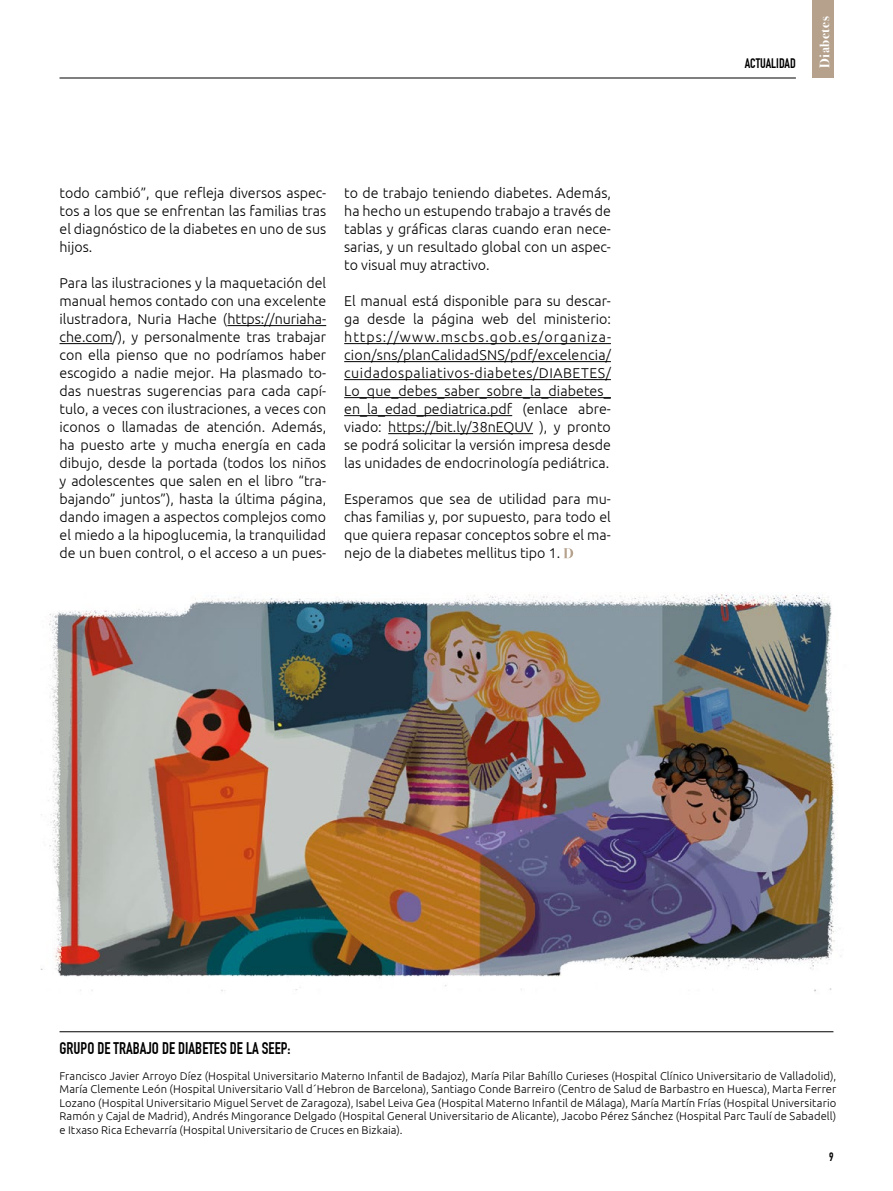
<style>
.page{position:relative;width:893px;height:1191px;background:#fff}
.page>*{position:absolute;margin:0;border:0;box-sizing:border-box;transform-origin:0 0}
.t1{font:16.5px "DIN Engschrift Std";color:#000}
.t2{font:300 14.25px/18px "Ubuntu";color:#000;text-align:justify}
.t3{font:13.5px "DIN Engschrift Std";color:#000}
.t4{font:700 13.5px "Bodoni Svty Two ITCTT";letter-spacing:.04em;color:#fff}
.t5{font:12px "DIN Engschrift Std";color:#000}
.t6{font:300 11.25px/13.5px "Ubuntu";letter-spacing:.01em;color:#000;text-align:justify}
</style>
<div class="page">
<img style="left:41px;top:594px;width:801px;height:439px">
<hr style="left:60px;top:78px;width:736px;height:1px;background:#000">
<div style="left:812px;top:0;width:21px;height:78px;background:#b5a18c"></div>
<hr style="left:227px;top:325px;width:99px;height:1px;background:#000">
<hr style="left:60px;top:343px;width:53px;height:1px;background:#000">
<hr style="left:344px;top:343px;width:267px;height:1px;background:#000">
<hr style="left:344px;top:361px;width:267px;height:1px;background:#000">
<hr style="left:344px;top:379px;width:267px;height:1px;background:#000">
<hr style="left:344px;top:397px;width:267px;height:1px;background:#000">
<hr style="left:344px;top:415px;width:168px;height:1px;background:#000">
<hr style="left:388px;top:433px;width:145px;height:1px;background:#000">
<svg style="left:564px;top:548px;width:9px;height:10px"></svg>
<hr style="left:60px;top:1031px;width:773px;height:1px;background:#000">
<p class="t2" style="left:60px;top:184px;width:268px">todo cambió”, que refleja diversos aspec&shy;tos a los que se enfrentan las familias tras el diagnóstico de la diabetes en uno de sus hijos.</p>
<p class="t2" style="left:60px;top:274px;width:268px">Para las ilustraciones y la maquetación del manual hemos contado con una excelente ilustradora, Nuria Hache (https://nuriaha&shy;che.com/), y personalmente tras trabajar con ella pienso que no podríamos haber escogido a nadie mejor. Ha plasmado to&shy;das nuestras sugerencias para cada capí&shy;tulo, a veces con ilustraciones, a veces con iconos o llamadas de atención. Además, ha puesto arte y mucha energía en cada dibujo, desde la portada (todos los niños y adolescentes que salen en el libro “tra&shy;bajando” juntos”), hasta la última página, dando imagen a aspectos complejos como el miedo a la hipoglucemia, la tranquilidad de un buen control, o el acceso a un pues-</p>
<p class="t2" style="left:344px;top:184px;width:268px">to de trabajo teniendo diabetes. Además, ha hecho un estupendo trabajo a través de tablas y gráficas claras cuando eran nece&shy;sarias, y un resultado global con un aspec&shy;to visual muy atractivo.</p>
<p class="t2" style="left:344px;top:292px;width:268px">El manual está disponible para su descar&shy;ga desde la página web del ministerio: https://www.mscbs.gob.es/organiza&shy;cion/sns/planCalidadSNS/pdf/excelencia/ cuidadospaliativos-diabetes/DIABETES/ Lo_que_debes_saber_sobre_la_diabetes_ en_la_edad_pediatrica.pdf (enlace abre&shy;viado: https://bit.ly/38nEQUV ), y pronto se podrá solicitar la versión impresa desde las unidades de endocrinología pediátrica.</p>
<p class="t2" style="left:344px;top:490px;width:268px">Esperamos que sea de utilidad para mu&shy;chas familias y, por supuesto, para todo el que quiera repasar conceptos sobre el ma&shy;nejo de la diabetes mellitus tipo 1.</p>
<p class="t3" style="left:745px;top:55px;width:53px">ACTUALIDAD</p>
<p class="t4" style="left:813px;top:68px;width:53px;rotate:-90deg">Diabetes</p>
<p class="t1" style="left:60px;top:1039px;width:233px">GRUPO DE TRABAJO DE DIABETES DE LA SEEP:</p>
<p class="t6" style="left:60px;top:1068px;width:778px">Francisco Javier Arroyo Díez (Hospital Universitario Materno Infantil de Badajoz), María Pilar Bahíllo Curieses (Hospital Clínico Universitario de Valladolid), María Clemente León (Hospital Universitario Vall d´Hebron de Barcelona), Santiago Conde Barreiro (Centro de Salud de Barbastro en Huesca), Marta Ferrer Lozano (Hospital Universitario Miguel Servet de Zaragoza), Isabel Leiva Gea (Hospital Materno Infantil de Málaga), María Martín Frías (Hospital Universitario Ramón y Cajal de Madrid), Andrés Mingorance Delgado (Hospital General Universitario de Alicante), Jacobo Pérez Sánchez (Hospital Parc Taulí de Sabadell) e Itxaso Rica Echevarría (Hospital Universitario de Cruces en Bizkaia).</p>
<p class="t5" style="left:829px;top:1149px;width:6px">9</p>
</div>
